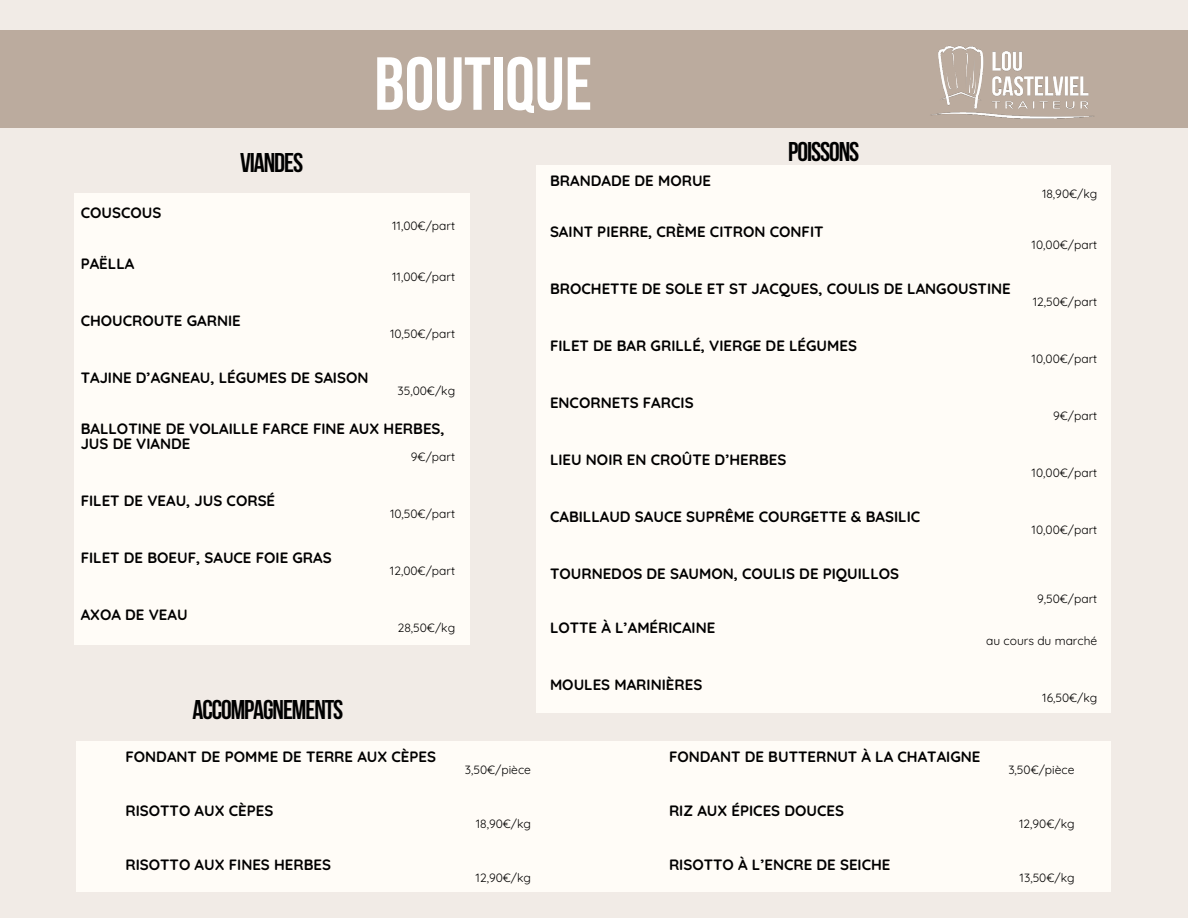
<style>
.page{position:relative;width:1188px;height:918px;background:#f1ebe6}
.page>*{position:absolute;margin:0;border:0;box-sizing:border-box;transform-origin:0 0}
.t1{font:700 75px "Bebas Neue";color:#fff}
.t2{font:700 27px "Bebas Neue";letter-spacing:-.04em;color:#000}
.t3{font:700 15px/15px "Quicksand";color:#000}
.t4{font:12px "Quicksand";color:#000}
</style>
<div class="page">
<div style="left:536px;top:165px;width:575px;height:547px;background:#fffcf7"></div>
<div style="left:74px;top:194px;width:395px;height:451px;background:#fffcf7"></div>
<div style="left:0;top:30px;width:1188px;height:98px;background:#bbab9e"></div>
<img style="left:931px;top:45px;width:163px;height:74px">
<div style="left:77px;top:741px;width:1034px;height:150px;background:#fffcf7"></div>
<h5 class="t3" style="left:81px;top:205px;width:82px">COUSCOUS</h5>
<h5 class="t3" style="left:81px;top:256px;width:55px">PAËLLA</h5>
<p class="t2" style="left:240px;top:152px;width:65px">VIANDES</p>
<h5 class="t3" style="left:81px;top:313px;width:162px">CHOUCROUTE GARNIE</h5>
<h1 class="t1" style="left:374px;top:54px;width:220px">BOUTIQUE</h1>
<p class="t3" style="left:550px;top:173px;width:163px">BRANDADE DE MORUE</p>
<h2 class="t2" style="left:788px;top:141px;width:73px">POISSONS</h2>
<h5 class="t4" style="left:392px;top:218px;width:65px">11,00€/part</h5>
<h5 class="t4" style="left:392px;top:269px;width:65px">11,00€/part</h5>
<h5 class="t4" style="left:390px;top:326px;width:67px">10,50€/part</h5>
<p class="t3" style="left:550px;top:224px;width:275px">SAINT PIERRE, CRÈME CITRON CONFIT</p>
<p class="t3" style="left:550px;top:281px;width:462px">BROCHETTE DE SOLE ET ST JACQUES, COULIS DE LANGOUSTINE</p>
<h5 class="t3" style="left:550px;top:338px;width:308px">FILET DE BAR GRILLÉ, VIERGE DE LÉGUMES</h5>
<p class="t4" style="left:1042px;top:186px;width:57px">18,90€/kg</p>
<p class="t4" style="left:1032px;top:237px;width:67px">10,00€/part</p>
<p class="t4" style="left:1033px;top:294px;width:66px">12,50€/part</p>
<h5 class="t4" style="left:1032px;top:351px;width:67px">10,00€/part</h5>
<h5 class="t3" style="left:81px;top:370px;width:289px">TAJINE D’AGNEAU, LÉGUMES DE SAISON</h5>
<h5 class="t4" style="left:398px;top:383px;width:59px">35,00€/kg</h5>
<h5 class="t3" style="left:81px;top:421px;width:366px">BALLOTINE DE VOLAILLE FARCE FINE AUX HERBES,<br>JUS DE VIANDE</h5>
<h5 class="t4" style="left:411px;top:449px;width:46px">9€/part</h5>
<h4 class="t3" style="left:81px;top:493px;width:196px">FILET DE VEAU, JUS CORSÉ</h4>
<h4 class="t4" style="left:390px;top:506px;width:67px">10,50€/part</h4>
<p class="t3" style="left:81px;top:550px;width:253px">FILET DE BOEUF, SAUCE FOIE GRAS</p>
<p class="t4" style="left:390px;top:563px;width:67px">12,00€/part</p>
<h5 class="t3" style="left:81px;top:607px;width:108px">AXOA DE VEAU</h5>
<h5 class="t4" style="left:398px;top:620px;width:59px">28,50€/kg</h5>
<h5 class="t2" style="left:192px;top:699px;width:152px">ACCOMPAGNEMENTS</h5>
<h5 class="t3" style="left:125px;top:749px;width:312px">FONDANT DE POMME DE TERRE AUX CÈPES</h5>
<h5 class="t3" style="left:125px;top:803px;width:149px">RISOTTO AUX CÈPES</h5>
<h5 class="t3" style="left:125px;top:857px;width:207px">RISOTTO AUX FINES HERBES</h5>
<h5 class="t4" style="left:465px;top:762px;width:68px">3,50€/pièce</h5>
<h5 class="t4" style="left:476px;top:816px;width:57px">18,90€/kg</h5>
<h5 class="t4" style="left:476px;top:870px;width:57px">12,90€/kg</h5>
<h5 class="t3" style="left:550px;top:395px;width:145px">ENCORNETS FARCIS</h5>
<h5 class="t3" style="left:550px;top:452px;width:238px">LIEU NOIR EN CROÛTE D’HERBES</h5>
<h5 class="t3" style="left:550px;top:509px;width:372px">CABILLAUD SAUCE SUPRÊME COURGETTE &amp; BASILIC</h5>
<h5 class="t3" style="left:550px;top:566px;width:351px">TOURNEDOS DE SAUMON, COULIS DE PIQUILLOS</h5>
<h3 class="t3" style="left:550px;top:620px;width:167px">LOTTE À L’AMÉRICAINE</h3>
<h2 class="t3" style="left:550px;top:677px;width:154px">MOULES MARINIÈRES</h2>
<h5 class="t4" style="left:1053px;top:408px;width:46px">9€/part</h5>
<h5 class="t4" style="left:1032px;top:465px;width:67px">10,00€/part</h5>
<h5 class="t4" style="left:1032px;top:522px;width:67px">10,00€/part</h5>
<h5 class="t4" style="left:1037px;top:591px;width:62px">9,50€/part</h5>
<h3 class="t4" style="left:986px;top:633px;width:113px">au cours du marché</h3>
<h2 class="t4" style="left:1042px;top:690px;width:57px">16,50€/kg</h2>
<h5 class="t3" style="left:669px;top:749px;width:313px">FONDANT DE BUTTERNUT À LA CHATAIGNE</h5>
<h5 class="t3" style="left:669px;top:803px;width:177px">RIZ AUX ÉPICES DOUCES</h5>
<h5 class="t3" style="left:669px;top:857px;width:223px">RISOTTO À L’ENCRE DE SEICHE</h5>
<h5 class="t4" style="left:1008px;top:762px;width:68px">3,50€/pièce</h5>
<h5 class="t4" style="left:1019px;top:816px;width:57px">12,90€/kg</h5>
<h5 class="t4" style="left:1020px;top:870px;width:56px">13,50€/kg</h5>
</div>
